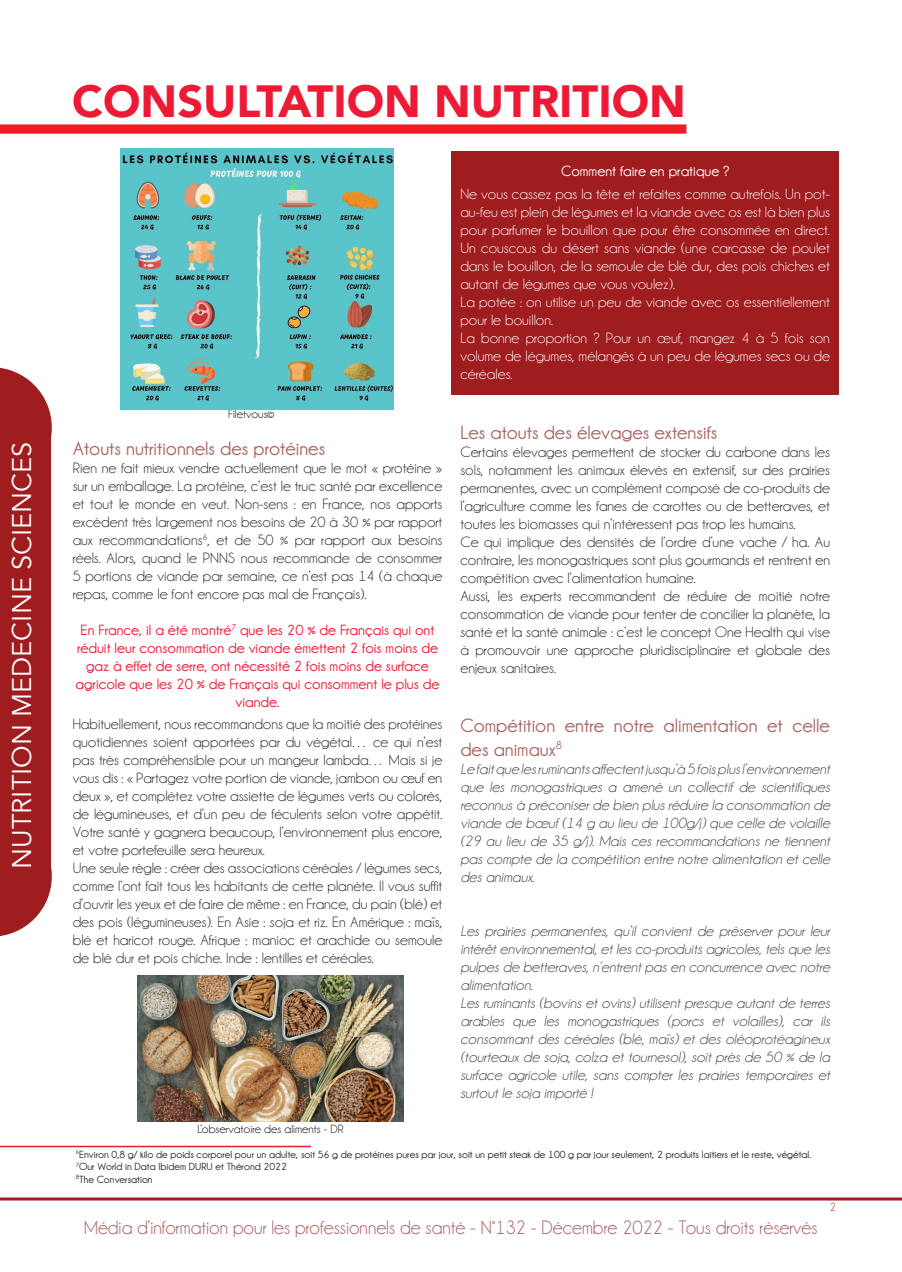
<style>
.page{position:relative;width:902px;height:1272px;background:#fff}
.page>*{position:absolute;margin:0;border:0;box-sizing:border-box;transform-origin:0 0}
.t1{font:900 45px "Avenir";color:#ed1a35}
.t2{font:27px "Avenir";color:#fff}
.t3{font:700 19.5px/23.4px "Champagne&Limousines";color:#aa6463;scale:1.04 1}
.t4{font:19.5px "Champagne&Limousines";color:#a25657}
.t5{font:15px/18px "Champagne&Limousines";color:#231f20;text-align:justify;scale:1.04 1}
.t6{font:italic 15px/18px "Champagne&Limousines";color:#3e3e3f;text-align:justify;scale:1.04 1}
.t7{font:15px/18px "Champagne&Limousines";color:#fff;text-align:justify;scale:1.04 1}
.t8{font:700 15px/18px "Champagne&Limousines";color:#ed1a35;text-align:center;scale:1.04 1}
.t9{font:700 15px "Champagne&Limousines";color:#fff;scale:1.04 1}
.t10{font:12px "Champagne&Limousines";color:#000;scale:1.04 1}
.t11{font:12px "Champagne&Limousines";color:#9f1c1f}
.t12{font:700 10.5px/12.6px "Champagne&Limousines";color:#231f20;scale:1.04 1}
</style>
<div class="page">
<div style="left:451px;top:151px;width:387px;height:244px;background:#9f1c1f"></div>
<svg style="left:0;top:124px;width:686px;height:10px;background:#eb2f35"></svg>
<svg style="left:0;top:367px;width:52px;height:569px;background:#a52b2d"></svg>
<hr style="left:0;top:1197px;width:901px;height:3px;background:#9f1c1f">
<hr style="left:0;top:1145px;width:311px;height:2px;background:#ea1e24">
<img style="left:137px;top:975px;width:266px;height:146px">
<img style="left:121px;top:148px;width:273px;height:261px">
<p class="t2" style="left:6px;top:868px;width:428px;rotate:-90deg">NUTRITION MEDECINE SCIENCES</p>
<p class="t1" style="left:72px;top:63px;width:615px">CONSULTATION NUTRITION</p>
<p class="t10" style="left:228px;top:406px;width:46px">Filetvous©</p>
<p class="t3" style="left:73px;top:437px;width:244px">Atouts nutritionnels des protéines</p>
<p class="t5" style="left:73px;top:459px;width:357px">Rien ne fait mieux vendre actuellement que le mot « protéine » sur un emballage. La protéine, c’est le truc santé par excellence et tout le monde en veut. Non-sens : en France, nos apports excèdent très largement nos besoins de 20 à 30 % par rapport aux recommandations<sup>6</sup>, et de 50 % par rapport aux besoins réels. Alors, quand le PNNS nous recommande de consommer 5 portions de viande par semaine, ce n’est pas 14 (à chaque repas, comme le font encore pas mal de Français).</p>
<p class="t8" style="left:76px;top:621px;width:351px">En France, il a été montré<sup>7</sup> que les 20 % de Français qui ont réduit leur consommation de viande émettent 2 fois moins de gaz à effet de serre, ont nécessité 2 fois moins de surface agricole que les 20 % de Français qui consomment le plus de viande.</p>
<p class="t5" style="left:73px;top:715px;width:357px">Habituellement, nous recommandons que la moitié des protéines quotidiennes soient apportées par du végétal… ce qui n’est pas très compréhensible pour un mangeur lambda… Mais si je vous dis : « Partagez votre portion de viande, jambon ou œuf en deux », et complétez votre assiette de légumes verts ou colorés, de légumineuses, et d’un peu de féculents selon votre appétit.<br>Votre santé y gagnera beaucoup, l’environnement plus encore, et votre portefeuille sera heureux.</p>
<p class="t5" style="left:73px;top:859px;width:357px">Une seule règle : créer des associations céréales / légumes secs, comme l’ont fait tous les habitants de cette planète. Il vous suffit d’ouvrir les yeux et de faire de même : en France, du pain (blé) et des pois (légumineuses). En Asie : soja et riz. En Amérique : maïs, blé et haricot rouge. Afrique : manioc et arachide ou semoule de blé dur et pois chiche. Inde : lentilles et céréales.</p>
<p class="t10" style="left:197px;top:1122px;width:142px">L’observatoire des aliments - DR</p>
<p class="t9" style="left:561px;top:162px;width:163px">Comment faire en pratique ?</p>
<p class="t7" style="left:460px;top:185px;width:357px">Ne vous cassez pas la tête et refaites comme autrefois. Un pot&shy;au-feu est plein de légumes et la viande avec os est là bien plus pour parfumer le bouillon que pour être consommée en direct.<br>Un couscous du désert sans viande (une carcasse de poulet dans le bouillon, de la semoule de blé dur, des pois chiches et autant de légumes que vous voulez).</p>
<p class="t7" style="left:460px;top:293px;width:357px">La potée : on utilise un peu de viande avec os essentiellement pour le bouillon.</p>
<p class="t7" style="left:460px;top:329px;width:357px">La bonne proportion ? Pour un œuf, mangez 4 à 5 fois son volume de légumes, mélangés à un peu de légumes secs ou de céréales.</p>
<p class="t3" style="left:460px;top:420px;width:249px">Les atouts des élevages extensifs</p>
<p class="t5" style="left:460px;top:442px;width:357px">Certains élevages permettent de stocker du carbone dans les sols, notamment les animaux élevés en extensif, sur des prairies permanentes, avec un complément composé de co-produits de l’agriculture comme les fanes de carottes ou de betteraves, et toutes les biomasses qui n’intéressent pas trop les humains.</p>
<p class="t5" style="left:460px;top:532px;width:357px">Ce qui implique des densités de l’ordre d’une vache / ha. Au contraire, les monogastriques sont plus gourmands et rentrent en compétition avec l’alimentation humaine.</p>
<p class="t5" style="left:460px;top:586px;width:357px">Aussi, les experts recommandent de réduire de moitié notre consommation de viande pour tenter de concilier la planète, la santé et la santé animale : c’est le concept One Health qui vise à promouvoir une approche pluridisciplinaire et globale des enjeux sanitaires.</p>
<p class="t3" style="left:460px;top:713px;width:357px">Compétition entre notre alimentation et celle des animaux<sup>8</sup></p>
<p class="t6" style="left:460px;top:759px;width:357px">Le fait que les ruminants affectent jusqu’à 5 fois plus l’environnement que les monogastriques a amené un collectif de scientifiques reconnus à préconiser de bien plus réduire la consommation de viande de bœuf (14 g au lieu de 100g/j) que celle de volaille (29 au lieu de 35 g/j). Mais ces recommandations ne tiennent pas compte de la compétition entre notre alimentation et celle des animaux.</p>
<p class="t6" style="left:460px;top:921px;width:357px">Les prairies permanentes, qu’il convient de préserver pour leur intérêt environnemental, et les co-produits agricoles, tels que les pulpes de betteraves, n’entrent pas en concurrence avec notre alimentation.</p>
<p class="t6" style="left:460px;top:993px;width:357px">Les ruminants (bovins et ovins) utilisent presque autant de terres arables que les monogastriques (porcs et volailles), car ils consommant des céréales (blé, maïs) et des oléoprotéagineux (tourteaux de soja, colza et tournesol), soit près de 50 % de la surface agricole utile, sans compter les prairies temporaires et surtout le soja importé !</p>
<p class="t12" style="left:76px;top:1147px;width:708px"><sup>6</sup>Environ 0,8 g/ kilo de poids corporel pour un adulte, soit 56 g de protéines pures par jour, soit un petit steak de 100 g par jour seulement, 2 produits laitiers et le reste, végétal.<br><sup>7</sup>Our World in Data Ibidem DURU et Thérond 2022</p>
<p class="t12" style="left:76px;top:1172px;width:76px"><sup>8</sup>The Conversation</p>
<p class="t4" style="left:84px;top:1216px;width:734px">Média d’information pour les professionnels de santé - N°132 - Décembre 2022 - Tous droits réservés</p>
<p class="t11" style="left:829px;top:1199px;width:8px">2</p>
</div>
